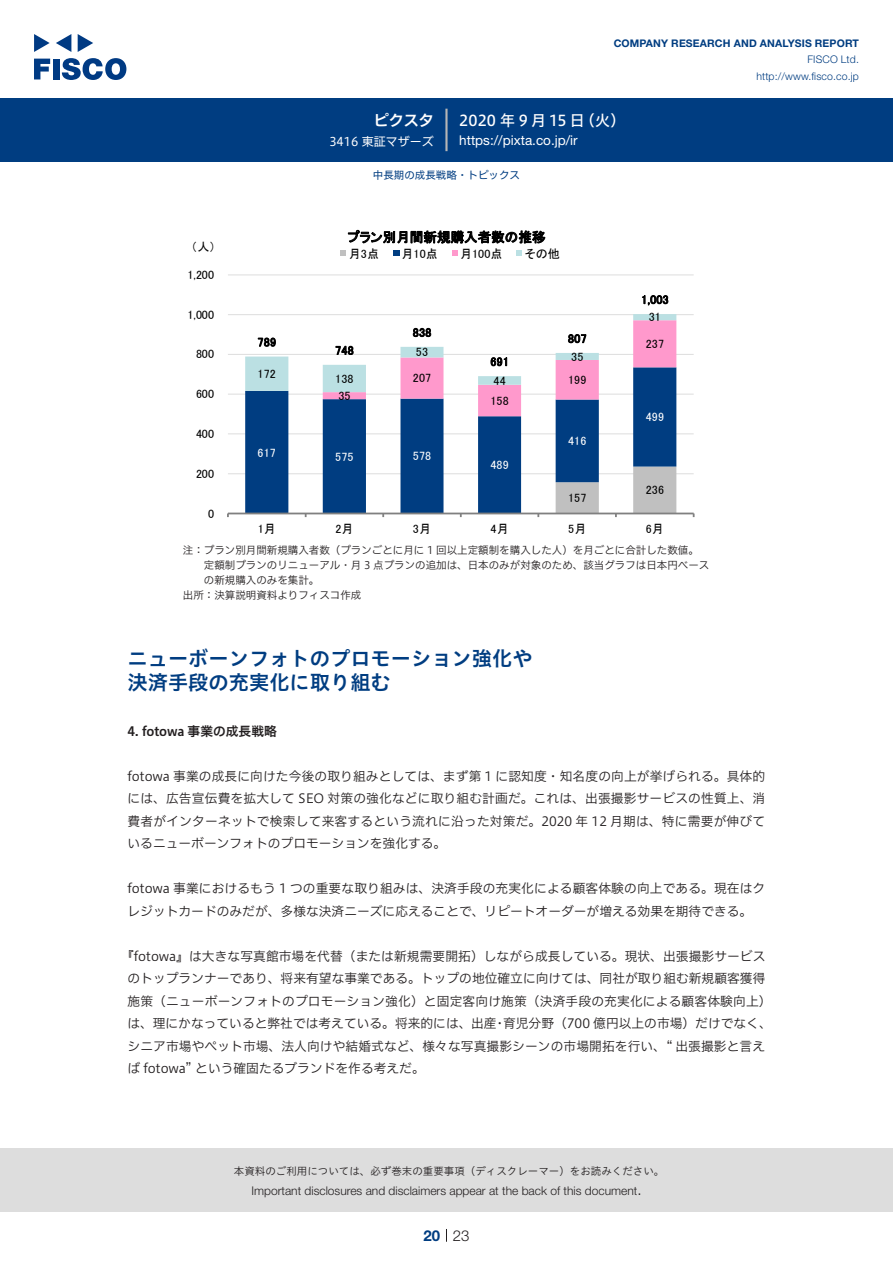
<style>
.page{position:relative;width:893px;height:1263px;background:#fff}
.page>*{position:absolute;margin:0;border:0;box-sizing:border-box;transform-origin:0 0}
.t1{font:20.25px/24px "Hiragino UD Sans Std W6";color:#003d81}
.t2{font:15px "Hiragino UD Sans F Std N W5";letter-spacing:.005em;color:#fff}
.t3{font:15px "Hiragino UD Sans F Std N W6";color:#fff}
.t4{font:300 15px "Helvetica Neue LT Std";color:#231f20}
.t5{font:700 15px "Helvetica Neue LT Std";color:#003d81}
.t6{font:13.5px "Helvetica Neue LT Std";color:#fff}
.t7{font:13.5px "MS P Gothic";letter-spacing:.01em;color:#000}
.t8{font:12.75px/22.5px "Hiragino UD Sans F Std N W3";color:#231f20}
.t9{font:12.75px "Hiragino UD Sans F Std N W6";color:#231f20}
.t10{font:12.15px "MS P Gothic";letter-spacing:.005em;color:#000}
.t11{font:12.15px "MS P Gothic";letter-spacing:.005em;color:#fff}
.t12{font:12px "MS P Gothic";letter-spacing:.005em;color:#000}
.t13{font:300 12px "Helvetica Neue LT Std";color:#231f20}
.t14{font:12px "MS P Gothic";letter-spacing:.005em;color:#fff}
.t15{font:12px "Hiragino UD Sans F Std N W4";color:#fff}
.t16{font:10.5px "Hiragino UD Sans F Std N W3";color:#231f20}
.t17{font:10.5px "Hiragino UD Sans Std W3";color:#231f20}
.t18{font:700 10.5px "Helvetica Neue LT Std";letter-spacing:.015em;color:#003d81}
.t19{font:300 10.5px/16.5px "Helvetica Neue LT Std";letter-spacing:.015em;color:#003d81;text-align:right}
.t20{font:10.5px "Hiragino UD Sans F Std N W4";color:#003d81}
</style>
<div class="page">
<div style="left:0;top:1148px;width:893px;height:64px;background:#ddd"></div>
<svg style="left:34px;top:59px;width:16px;height:20px"></svg>
<div style="left:53px;top:59px;width:6px;height:20px;background:#003a83"></div>
<svg style="left:62px;top:58px;width:64px;height:22px"></svg>
<svg style="left:34px;top:34px;width:16px;height:18px"></svg>
<svg style="left:78px;top:34px;width:15px;height:18px"></svg>
<svg style="left:56px;top:34px;width:15px;height:18px"></svg>
<div style="left:0;top:98px;width:893px;height:64px;background:#003d81"></div>
<hr style="left:445px;top:109px;width:3px;height:42px;background:#b5b5b6">
<svg style="left:446px;top:1229px;width:1px;height:13px"></svg>
<hr style="left:228px;top:473px;width:466px;height:1px;background:#ddd">
<hr style="left:228px;top:433px;width:466px;height:1px;background:#ddd">
<hr style="left:228px;top:394px;width:466px;height:1px;background:#ddd">
<hr style="left:228px;top:354px;width:466px;height:1px;background:#ddd">
<hr style="left:228px;top:314px;width:466px;height:1px;background:#ddd">
<hr style="left:228px;top:275px;width:466px;height:1px;background:#ddd">
<svg style="left:245px;top:416px;width:431px;height:97px;fill:#003d81"></svg>
<svg style="left:245px;top:314px;width:431px;height:102px"></svg>
<hr style="left:228px;top:513px;width:466px;height:1px;background:#808080">
<svg style="left:556px;top:467px;width:120px;height:50px"></svg>
<svg style="left:340px;top:250px;width:6px;height:6px"></svg>
<svg style="left:393px;top:250px;width:6px;height:6px"></svg>
<svg style="left:452px;top:250px;width:6px;height:6px"></svg>
<svg style="left:516px;top:250px;width:6px;height:6px"></svg>
<p class="t3" style="left:374px;top:109px;width:62px">ピクスタ</p>
<p class="t15" style="left:329px;top:132px;width:106px">3416 東証マザーズ</p>
<p class="t18" style="left:614px;top:37px;width:247px">COMPANY RESEARCH AND ANALYSIS REPORT</p>
<p class="t19" style="left:756px;top:51px;width:104px">FISCO Ltd. http://www.fisco.co j p.</p>
<p class="t2" style="left:580px;top:109px;width:47px">（火(</p>
<p class="t2" style="left:459px;top:109px;width:127px">2020 年 9 月 15 日</p>
<p class="t6" style="left:459px;top:132px;width:120px">https://pixta. c o j p. i r/</p>
<p class="t12" style="left:191px;top:240px;width:26px">人（ ）</p>
<p class="t12" style="left:188px;top:269px;width:28px">1,200</p>
<p class="t10" style="left:188px;top:308px;width:28px">1,000</p>
<p class="t12" style="left:196px;top:348px;width:20px">800</p>
<p class="t12" style="left:196px;top:388px;width:20px">600</p>
<p class="t12" style="left:196px;top:428px;width:20px">400</p>
<p class="t12" style="left:196px;top:467px;width:20px">200</p>
<p class="t10" style="left:208px;top:507px;width:8px">0</p>
<p class="t12" style="left:257px;top:336px;width:20px">789</p>
<p class="t12" style="left:258px;top:368px;width:20px">172</p>
<p class="t14" style="left:258px;top:446px;width:20px">617</p>
<p class="t12" style="left:258px;top:523px;width:20px">月1</p>
<p class="t20" style="left:373px;top:167px;width:149px">中長期の成長戦略・トピックス</p>
<p class="t7" style="left:348px;top:230px;width:199px">プラン別月間新規購入者数の推移</p>
<p class="t12" style="left:349px;top:248px;width:32px">月点3</p>
<p class="t12" style="left:401px;top:248px;width:38px">月10点</p>
<p class="t12" style="left:460px;top:248px;width:44px">月100点</p>
<p class="t12" style="left:525px;top:248px;width:37px">その他</p>
<p class="t12" style="left:413px;top:326px;width:20px">838</p>
<p class="t10" style="left:568px;top:332px;width:20px">807</p>
<p class="t12" style="left:335px;top:344px;width:20px">748</p>
<p class="t12" style="left:416px;top:346px;width:14px">53</p>
<p class="t12" style="left:490px;top:356px;width:20px">691</p>
<p class="t12" style="left:571px;top:351px;width:14px">35</p>
<p class="t12" style="left:335px;top:372px;width:20px">138</p>
<p class="t12" style="left:413px;top:372px;width:20px">207</p>
<p class="t12" style="left:494px;top:374px;width:14px">44</p>
<p class="t12" style="left:568px;top:374px;width:20px">199</p>
<p class="t10" style="left:338px;top:390px;width:14px">35</p>
<p class="t12" style="left:490px;top:395px;width:20px">158</p>
<p class="t14" style="left:568px;top:435px;width:20px">416</p>
<p class="t14" style="left:335px;top:450px;width:20px">575</p>
<p class="t11" style="left:413px;top:450px;width:20px">578</p>
<p class="t14" style="left:490px;top:459px;width:20px">489</p>
<p class="t12" style="left:568px;top:492px;width:20px">157</p>
<p class="t12" style="left:335px;top:523px;width:20px">月2</p>
<p class="t12" style="left:413px;top:523px;width:20px">月3</p>
<p class="t12" style="left:491px;top:523px;width:20px">月4</p>
<p class="t12" style="left:568px;top:523px;width:20px">月5</p>
<p class="t12" style="left:641px;top:293px;width:29px">1,003</p>
<p class="t12" style="left:649px;top:311px;width:14px">31</p>
<p class="t12" style="left:646px;top:338px;width:20px">237</p>
<p class="t11" style="left:646px;top:411px;width:20px">499</p>
<p class="t10" style="left:646px;top:484px;width:20px">236</p>
<p class="t12" style="left:646px;top:523px;width:20px">月6</p>
<p class="t16" style="left:183px;top:542px;width:517px">注：プラン別月間新規購入者数（プランごとに月に 1 回以上定額制を購入した人）を月ごとに合計した数値。</p>
<p class="t16" style="left:204px;top:557px;width:507px">定額制プランのリニューアル・月 3 点プランの追加は、日本のみが対象のため、該当グラフは日本円ベース</p>
<p class="t16" style="left:204px;top:572px;width:117px">の新規購入のみを集計。</p>
<p class="t16" style="left:183px;top:587px;width:180px">出所：決算説明資料よりフィスコ作成</p>
<h1 class="t1" style="left:128px;top:645px;width:406px">ニューボーンフォトのプロモーション強化や決済手段の充実化に取り組む</h1>
<p class="t9" style="left:128px;top:721px;width:151px">4. fotowa 事業の成長戦略</p>
<p class="t8" style="left:128px;top:764px;width:639px;text-align:justify">fotowa 事業の成長に向けた今後の取り組みとしては、まず第 1 に認知度・知名度の向上が挙げられる。具体的には、広告宣伝費を拡大して SEO 対策の強化などに取り組む計画だ。これは、出張撮影サービスの性質上、消費者がインターネットで検索して来客するという流れに沿った対策だ。2020 年 12 月期は、特に需要が伸びているニューボーンフォトのプロモーションを強化する。</p>
<p class="t8" style="left:128px;top:876px;width:639px">fotowa 事業におけるもう 1 つの重要な取り組みは、決済手段の充実化による顧客体験の向上である。現在はクレジットカードのみだが、多様な決済ニーズに応えることで、リピートオーダーが増える効果を期待できる。</p>
<p class="t8" style="left:121px;top:944px;width:646px">『fotowa』は大きな写真館市場を代替（または新規需要開拓）しながら成長している。現状、出張撮影サービス</p>
<p class="t8" style="left:128px;top:966px;width:639px">のトップランナーであり、将来有望な事業である。トップの地位確立に向けては、同社が取り組む新規顧客獲得</p>
<p class="t8" style="left:128px;top:989px;width:646px">施策（ニューボーンフォトのプロモーション強化）と固定客向け施策（決済手段の充実化による顧客体験向上(</p>
<p class="t8" style="left:503px;top:1011px;width:270px">育児分野（700 億円以上の市場）だけでなく、</p>
<p class="t8" style="left:128px;top:1011px;width:639px">は、理にかなっていると弊社では考えている。将来的には、出産<br>シニア市場やペット市場、法人向けや結婚式など、様々な写真撮影シーンの市場開拓を行い、“ 出張撮影と言えば fotowa” という確固たるブランドを作る考えだ。</p>
<p class="t8" style="left:493px;top:1011px;width:14px">・</p>
<p class="t17" style="left:234px;top:1163px;width:432px">本資料のご利用については、必ず巻末の重要事項（ディスクレーマー）をお読みください。</p>
<p class="t4" style="left:637px;top:1180px;width:6px">.</p>
<p class="t13" style="left:251px;top:1183px;width:387px">Important disclosures and disclaimers appear at the back of this document</p>
<p class="t5" style="left:423px;top:1226px;width:18px">20</p>
<p class="t4" style="left:453px;top:1226px;width:18px">23</p>
</div>
